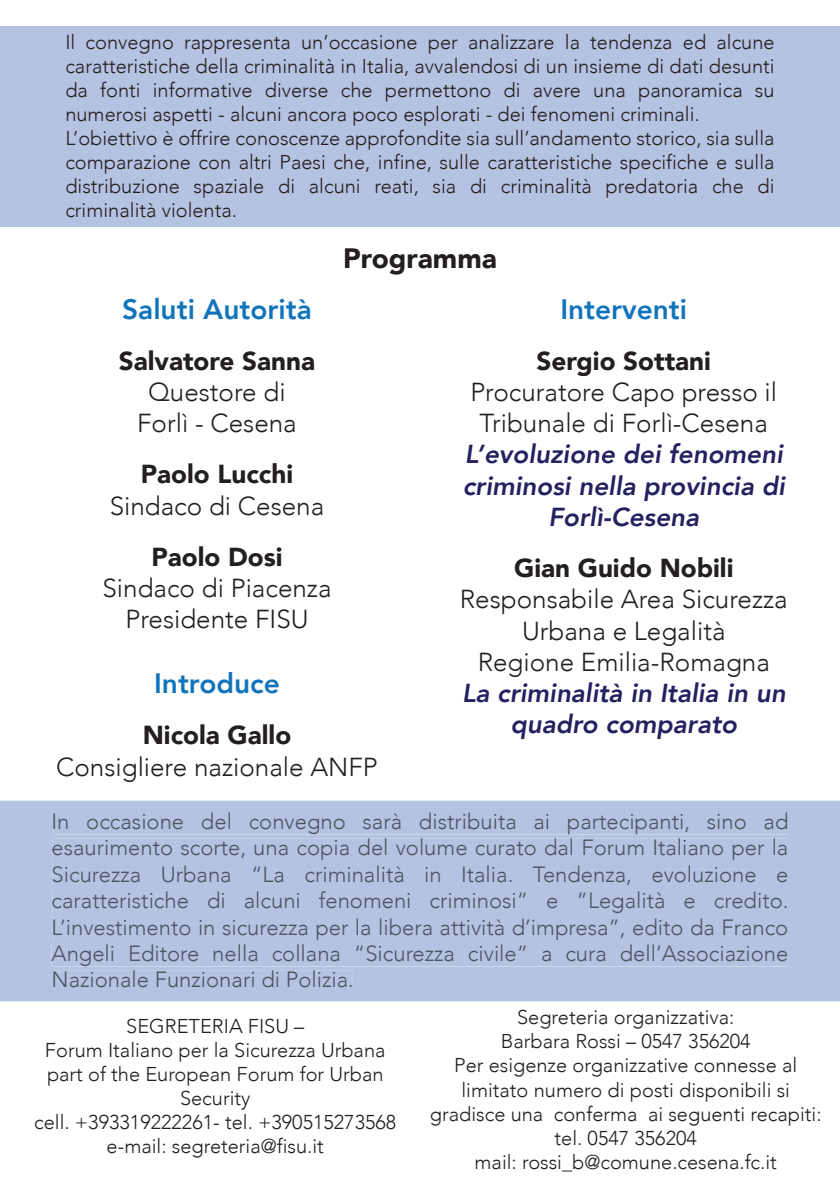
<style>
.page{position:relative;width:840px;height:1191px;background:#fff}
.page>*{position:absolute;margin:0;border:0;box-sizing:border-box;transform-origin:0 0}
.t1{font:800 28px "Avenir";color:#1074bc}
.t2{font:900 28px "Avenir";color:#231f20}
.t3{font:300 26px/31.2px "Avenir";color:#231f20;text-align:center}
.t4{font:italic 800 26px/31.2px "Avenir";color:#252161;text-align:center}
.t5{font:900 26px "Avenir";color:#231f20}
.t6{font:300 22px/26.4px "Avenir";color:#4e5466;text-align:justify}
.t7{font:300 20px/24px "Avenir";color:#231f20;text-align:center}
</style>
<div class="page">
<div style="left:0;top:26px;width:839px;height:201px;background:#b6c2e2"></div>
<div style="left:0;top:800px;width:839px;height:201px;background:#b6c2e1"></div>
<div style="left:54px;top:812px;width:734px;height:22px;background:#b6c2e1"></div>
<div style="left:53px;top:838px;width:735px;height:22px;background:#b6c2e1"></div>
<div style="left:53px;top:865px;width:735px;height:20px;background:#b6c2e1"></div>
<div style="left:53px;top:891px;width:735px;height:22px;background:#b6c2e1"></div>
<div style="left:54px;top:918px;width:734px;height:21px;background:#b6c2e1"></div>
<div style="left:52px;top:944px;width:736px;height:22px;background:#b6c2e1"></div>
<div style="left:54px;top:970px;width:298px;height:17px;background:#b6c2e1"></div>
<p class="t7" style="left:65px;top:30px;width:710px;text-align:left">Il convegno rappresenta un’occasione per analizzare la tendenza ed alcune caratteristiche della criminalità in Italia, avvalendosi di un insieme di dati desunti da fonti informative diverse che permettono di avere una panoramica su numerosi aspetti - alcuni ancora poco esplorati - dei fenomeni criminali.<br>L’obiettivo è offrire conoscenze approfondite sia sull’andamento storico, sia sulla comparazione con altri Paesi che, infine, sulle caratteristiche specifiche e sulla distribuzione spaziale di alcuni reati, sia di criminalità predatoria che di criminalità violenta.</p>
<h1 class="t2" style="left:343px;top:234px;width:155px">Programma</h1>
<h1 class="t1" style="left:122px;top:287px;width:191px">Saluti Autorità</h1>
<h2 class="t5" style="left:119px;top:338px;width:197px">Salvatore Sanna</h2>
<h2 class="t3" style="left:137px;top:376px;width:161px">Questore di<br>Forlì - Cesena</h2>
<h2 class="t5" style="left:141px;top:452px;width:154px">Paolo Lucchi</h2>
<h2 class="t3" style="left:110px;top:490px;width:216px">Sindaco di Cesena</h2>
<h2 class="t5" style="left:151px;top:534px;width:132px">Paolo Dosi</h2>
<h2 class="t3" style="left:102px;top:572px;width:230px">Sindaco di Piacenza<br>Presidente FISU</h2>
<h1 class="t1" style="left:154px;top:661px;width:127px">Introduce</h1>
<h2 class="t5" style="left:143px;top:713px;width:150px">Nicola Gallo</h2>
<h2 class="t3" style="left:56px;top:751px;width:323px">Consigliere nazionale ANFP</h2>
<h1 class="t1" style="left:560px;top:287px;width:128px">Interventi</h1>
<h2 class="t5" style="left:536px;top:338px;width:176px">Sergio Sottani</h2>
<h2 class="t3" style="left:470px;top:376px;width:308px">Procuratore Capo presso il<br>Tribunale di Forlì-Cesena</h2>
<h2 class="t4" style="left:462px;top:439px;width:323px">L’evoluzione dei fenomeni criminosi nella provincia di<br>Forlì-Cesena</h2>
<h2 class="t5" style="left:514px;top:546px;width:221px">Gian Guido Nobili</h2>
<h2 class="t3" style="left:459px;top:584px;width:329px">Responsabile Area Sicurezza<br>Urbana e Legalità<br>Regione Emilia-Romagna</h2>
<h2 class="t4" style="left:461px;top:677px;width:325px">La criminalità in Italia in un quadro comparato</h2>
<p class="t6" style="left:52px;top:808px;width:738px">In occasione del convegno sarà distribuita ai partecipanti, sino ad esaurimento scorte, una copia del volume curato dal Forum Italiano per la Sicurezza Urbana “La criminalità in Italia. Tendenza, evoluzione e caratteristiche di alcuni fenomeni criminosi” e “Legalità e credito.<br>L’investimento in sicurezza per la libera attività d’impresa”, edito da Franco Angeli Editore nella collana “Sicurezza civile” a cura dell’Associazione Nazionale Funzionari di Polizia.</p>
<p class="t7" style="left:34px;top:1014px;width:363px">SEGRETERIA FISU –<br>Forum Italiano per la Sicurezza Urbana part of the European Forum for Urban<br>Security<br>cell. +393319222261- tel. +390515273568 e-mail: segreteria@fisu.it</p>
<p class="t7" style="left:429px;top:1005px;width:393px">Segreteria organizzativa:<br>Barbara Rossi – 0547 356204<br>Per esigenze organizzative connesse al limitato numero di posti disponibili si gradisce una conferma ai seguenti recapiti: tel. 0547 356204<br>mail: rossi_b@comune.cesena.fc.it</p>
</div>
